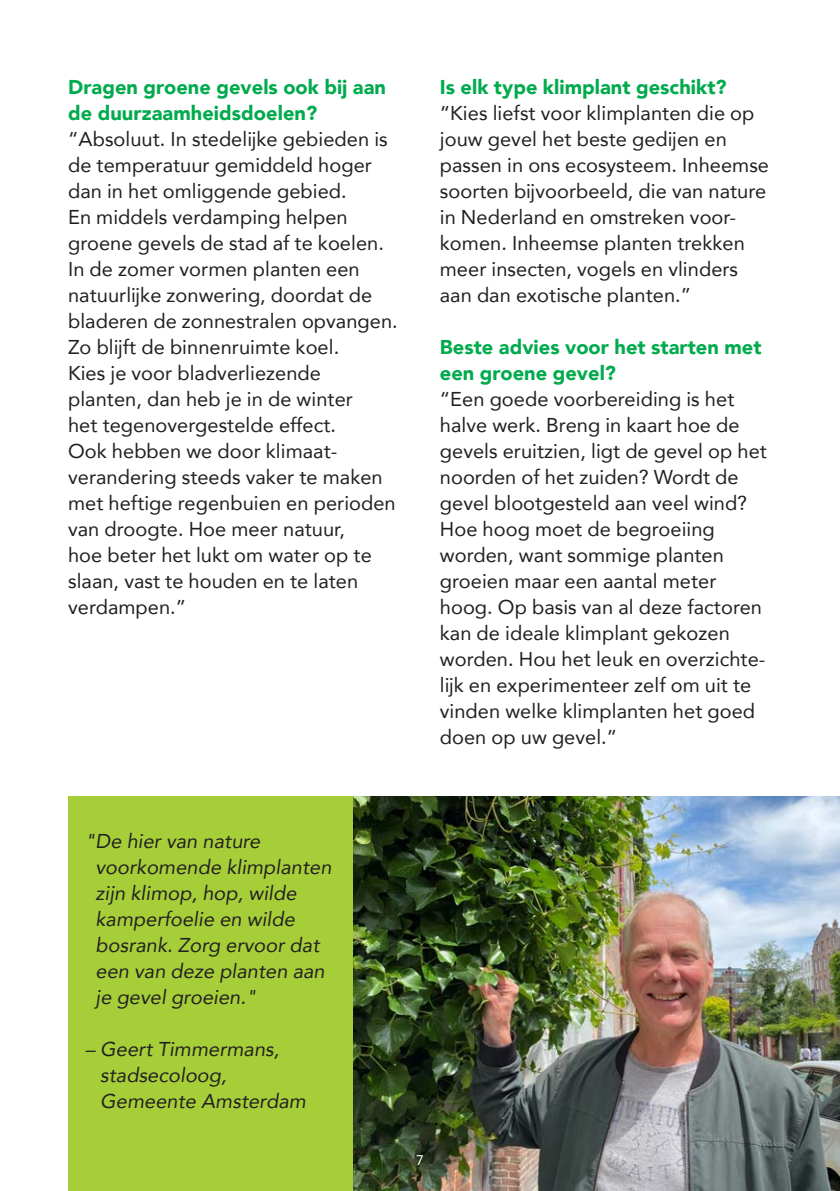
<style>
.page{position:relative;width:840px;height:1191px;background:#fff}
.page>*{position:absolute;margin:0;border:0;box-sizing:border-box;transform-origin:0 0}
.platte_tekst{font:20px/26px "Avenir";letter-spacing:.005em;color:#231f20}
.platte_tekst-2{font:italic 20px/26px "Avenir";letter-spacing:.005em;color:#231f20}
.subparagraafkop{font:900 20px/26px "Avenir";letter-spacing:.005em;color:#00ab4d}
.t1{font:14px "Avenir";color:#fff}
</style>
<div class="page">
<img style="left:353px;top:796px;width:486px;height:395px">
<div style="left:68px;top:796px;width:285px;height:395px;background:#a6ce39"></div>
<p class="subparagraafkop" style="left:68px;top:74px;width:319px">Dragen groene gevels ook bij aan de duurzaamheidsdoelen?</p>
<p class="platte_tekst" style="left:68px;top:126px;width:331px">“Absoluut. In stedelijke gebieden is de temperatuur gemiddeld hoger dan in het omliggende gebied.<br>En middels verdamping helpen groene gevels de stad af te koelen.<br>In de zomer vormen planten een natuurlijke zonwering, doordat de bladeren de zonnestralen opvangen.<br>Zo blijft de binnenruimte koel.<br>Kies je voor bladverliezende planten, dan heb je in de winter<br>het tegenovergestelde effect.<br>Ook hebben we door klimaat&shy;verandering steeds vaker te maken met heftige regenbuien en perioden van droogte. Hoe meer natuur,<br>hoe beter het lukt om water op te slaan, vast te houden en te laten verdampen.”</p>
<p class="subparagraafkop" style="left:439px;top:74px;width:288px">Is elk type klimplant geschikt?</p>
<p class="platte_tekst" style="left:439px;top:100px;width:330px">“Kies liefst voor klimplanten die op jouw gevel het beste gedijen en passen in ons ecosysteem. Inheemse soorten bijvoorbeeld, die van nature in Nederland en omstreken voor&shy;komen. Inheemse planten trekken meer insecten, vogels en vlinders aan dan exotische planten.”</p>
<p class="subparagraafkop" style="left:439px;top:334px;width:323px">Beste advies voor het starten met een groene gevel?</p>
<p class="platte_tekst" style="left:439px;top:386px;width:328px">“Een goede voorbereiding is het halve werk. Breng in kaart hoe de gevels eruitzien, ligt de gevel op het noorden of het zuiden? Wordt de gevel blootgesteld aan veel wind?<br>Hoe hoog moet de begroeiing worden, want sommige planten groeien maar een aantal meter hoog. Op basis van al deze factoren kan de ideale klimplant gekozen worden. Hou het leuk en overzichte&shy;lijk en experimenteer zelf om uit te vinden welke klimplanten het goed doen op uw gevel.”</p>
<p class="platte_tekst-2" style="left:95px;top:828px;width:237px;text-indent:-10px">"De hier van nature voorkomende klimplanten zijn klimop, hop, wilde kamperfoelie en wilde bosrank. Zorg ervoor dat een van deze planten aan je gevel groeien."</p>
<p class="platte_tekst-2" style="left:100px;top:1036px;width:207px;text-indent:-15px">– Geert Timmermans, stadsecoloog,<br>Gemeente Amsterdam</p>
<p class="t1" style="left:416px;top:1148px;width:9px">7</p>
</div>
